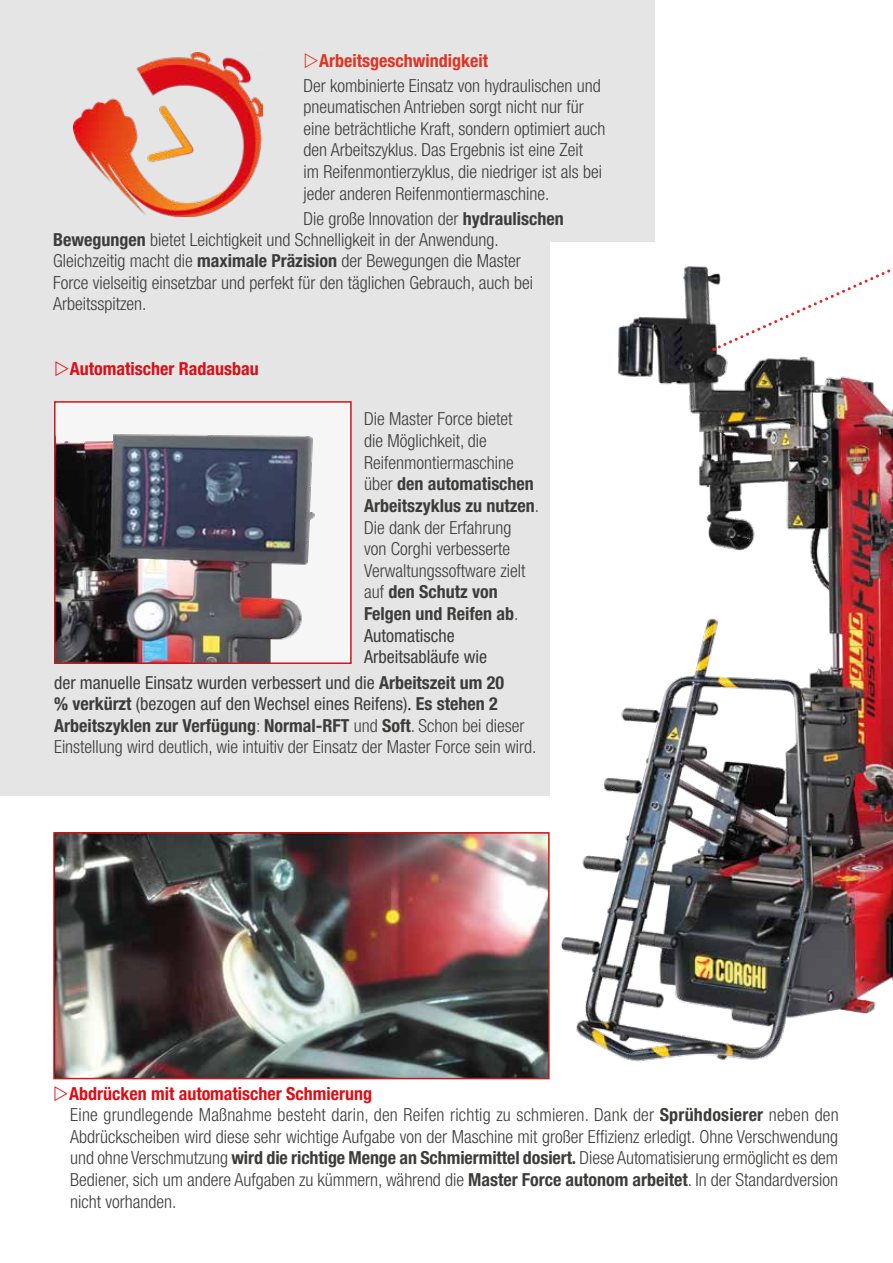
<style>
.page{position:relative;width:893px;height:1263px;background:#fff}
.page>*{position:absolute;margin:0;border:0;box-sizing:border-box;transform-origin:0 0}
.t1{font:300 condensed 18px/21.6px "Helvetica Neue LT Std";color:#3c3c3b}
.t2{font:700 condensed 18px "Helvetica Neue LT Std";color:#df3424}
.t3{font:700 condensed 18px "Helvetica Neue LT Std";color:#dc0d15}
.s1{font-weight:700}
.s2{font-weight:400}
.s3{font-family:"Minion Pro";font-weight:400;font-stretch:normal;color:#000}
.s4{font-weight:700;color:#dc0d15}
</style>
<div class="page">
<div style="left:0;top:233px;width:550px;height:563px;background:#e5e5e5"></div>
<div style="left:0;top:0;width:655px;height:242px;background:#e5e5e5"></div>
<img style="left:561px;top:266px;width:332px;height:796px">
<img style="left:57px;top:404px;width:292px;height:257px">
<div style="left:54px;top:401px;width:298px;height:263px;border:2px solid #cd1719"></div>
<img style="left:73px;top:53px;width:190px;height:164px">
<svg style="left:714px;top:266px;width:179px;height:85px"></svg>
<img style="left:56px;top:835px;width:491px;height:241px">
<div style="left:53px;top:832px;width:497px;height:247px;border:2px solid #cd1719"></div>
<p class="t2" style="left:319px;top:49px;width:170px">Arbeitsgeschwindigkeit</p>
<p class="t1" style="left:303px;top:74px;width:304px">Der kombinierte Einsatz von hydraulischen und pneumatischen Antrieben sorgt nicht nur für eine beträchtliche Kraft, sondern optimiert auch den Arbeitszyklus. Das Ergebnis ist eine Zeit<br>im Reifenmontierzyklus, die niedriger ist als bei jeder anderen Reifenmontiermaschine.</p>
<p class="t1" style="left:303px;top:207px;width:262px">Die große Innovation der <span class="s1">hydraulischen</span></p>
<p class="t1" style="left:53px;top:228px;width:481px"><span class="s1">Bewegungen</span> bietet Leichtigkeit und Schnelligkeit in der Anwendung.<br>Gleichzeitig macht die <span class="s1">maximale Präzision</span> der Bewegungen die Master Force vielseitig einsetzbar und perfekt für den täglichen Gebrauch, auch bei Arbeitsspitzen.</p>
<p class="t3" style="left:70px;top:358px;width:190px">Automatischer Radausbau</p>
<p class="t1" style="left:364px;top:408px;width:176px">Die Master Force bietet<br>die Möglichkeit, die<br>Reifenmontiermaschine über <span class="s1">den automatischen<br>Arbeitszyklus zu nutzen</span>.<br>Die dank der Erfahrung<br>von Corghi verbesserte<br>Verwaltungssoftware zielt auf <span class="s1">den Schutz von<br>Felgen und Reifen ab</span>.<br><span class="s2">Automatische<br>Arbeitsabläufe wie</span></p>
<p class="t1" style="left:54px;top:671px;width:484px"><span class="s2">der manuelle Einsatz wurden verbessert und die</span> <span class="s1">Arbeitszeit um 20<br>% verkürzt</span> <span class="s2">(bezogen auf den Wechsel eines Reifens)</span><span class="s3">.</span> <span class="s1">Es stehen 2<br>Arbeitszyklen zur Verfügung</span>: <span class="s1">Normal-RFT</span> und <span class="s1">Soft</span>. Schon bei dieser Einstellung wird deutlich, wie intuitiv der Einsatz der Master Force sein wird.</p>
<p class="t1" style="left:69px;top:1082px;width:771px"><span class="s4">Abdrücken mit automatischer Schmierung<br></span>Eine grundlegende Maßnahme besteht darin, den Reifen richtig zu schmieren. Dank der <span class="s1">Sprühdosierer</span> neben den Abdrückscheiben wird diese sehr wichtige Aufgabe von der Maschine mit großer Effizienz erledigt. Ohne Verschwendung und ohne Verschmutzung <span class="s1">wird die richtige Menge an Schmiermittel dosiert.</span> Diese Automatisierung ermöglicht es dem Bediener, sich um andere Aufgaben zu kümmern, während die <span class="s1">Master Force autonom arbeitet</span>. In der Standardversion nicht vorhanden.</p>
</div>
